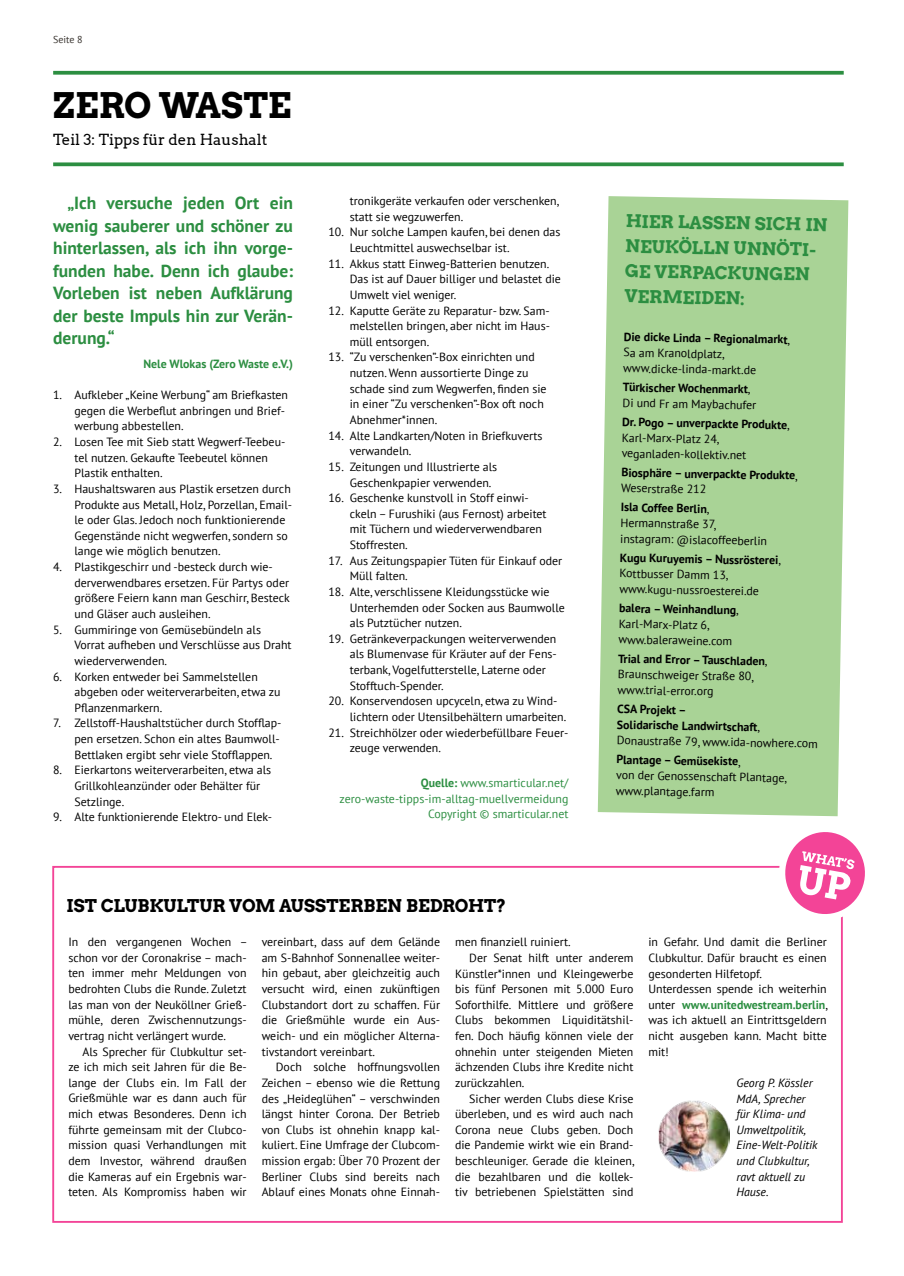
<style>
.page{position:relative;width:904px;height:1276px;background:#fff}
.page>*{position:absolute;margin:0;border:0;box-sizing:border-box;transform-origin:0 0}
.t1{font:35px "Arvo Gruen";color:#000}
.t2{font:700 17.5px/22.5px "PT Sans";color:#2c8e41;text-align:justify}
.t3{font:17.5px/25px "Arvo Gruen";color:#2c8e41}
.t4{font:17.5px "Arvo Gruen";color:#000}
.t5{font:15px "Arvo";color:#000}
.t6{font:11.88px/15.6px "PT Sans";color:#000}
.t7{font:700 11.88px/15.6px "PT Sans";color:#000}
.t8{font:italic 11.88px/15.6px "PT Sans";color:#000}
.t9{font:11.88px/15.6px "PT Sans";color:#2c8e41;text-align:right}
.t10{font:700 11.88px "PT Sans";color:#2c8e41}
.t11{font:10px "PT Sans";color:#39342f}
.s1{font-weight:700}
.s2{font-weight:400}
.s3{font-weight:700;color:#2c8e41}
</style>
<div class="page">
<svg style="left:53px;top:71px;width:790px;height:4px;background:#3f9852"></svg>
<svg style="left:53px;top:162px;width:790px;height:4px;background:#449a56"></svg>
<div style="left:597px;top:196px;width:251px;height:619px;background:#a9d396"></div>
<div style="left:52px;top:866px;width:790px;height:356px;border:2px solid #f34497"></div>
<img style="left:658px;top:1100px;width:71px;height:71px">
<svg style="left:768px;top:814px;width:97px;height:109px"></svg>
<p class="t11" style="left:53px;top:33px;width:31px">Seite 8</p>
<h1 class="t1" style="left:53px;top:81px;width:240px">ZERO WASTE</h1>
<p class="t5" style="left:53px;top:130px;width:216px">Teil 3: Tipps für den Haushalt</p>
<h2 class="t2" style="left:53px;top:191px;width:241px;text-indent:14px">„Ich versuche jeden Ort ein wenig sauberer und schöner zu hinterlassen, als ich ihn vorge&shy;funden habe. Denn ich glaube:<br>Vorleben ist neben Aufklärung der beste Impuls hin zur Verän&shy;derung.“</h2>
<p class="t10" style="left:143px;top:356px;width:151px">Nele Wlokas (Zero Waste e.V.)</p>
<p class="t6" style="left:74px;top:387px;width:215px;text-indent:-21px">1. Aufkleber „Keine Werbung“ am Briefkasten gegen die Werbeflut anbringen und Brief&shy;werbung abbestellen.</p>
<p class="t6" style="left:74px;top:434px;width:212px;text-indent:-21px">2. Losen Tee mit Sieb statt Wegwerf-Teebeu&shy;tel nutzen. Gekaufte Teebeutel können<br>Plastik enthalten.</p>
<p class="t6" style="left:74px;top:480px;width:219px;text-indent:-21px">3. Haushaltswaren aus Plastik ersetzen durch Produkte aus Metall, Holz, Porzellan, Email&shy;le oder Glas. Jedoch noch funktionierende Gegenstände nicht wegwerfen, sondern so lange wie möglich benutzen.</p>
<p class="t6" style="left:74px;top:559px;width:217px;text-indent:-21px">4. Plastikgeschirr und -besteck durch wie&shy;derverwendbares ersetzen. Für Partys oder größere Feiern kann man Geschirr, Besteck und Gläser auch ausleihen.</p>
<p class="t6" style="left:74px;top:621px;width:219px;text-indent:-21px">5. Gummiringe von Gemüsebündeln als<br>Vorrat aufheben und Verschlüsse aus Draht wiederverwenden.</p>
<p class="t6" style="left:74px;top:668px;width:207px;text-indent:-21px">6. Korken entweder bei Sammelstellen abgeben oder weiterverarbeiten, etwa zu<br>Pflanzenmarkern.</p>
<p class="t6" style="left:74px;top:715px;width:209px;text-indent:-21px">7. Zellstoff-Haushaltstücher durch Stofflap&shy;pen ersetzen. Schon ein altes Baumwoll-<br>Bettlaken ergibt sehr viele Stofflappen.</p>
<p class="t6" style="left:74px;top:762px;width:198px;text-indent:-21px">8. Eierkartons weiterverarbeiten, etwa als<br>Grillkohleanzünder oder Behälter für<br>Setzlinge.</p>
<p class="t6" style="left:53px;top:809px;width:220px">9. Alte funktionierende Elektro- und Elek-</p>
<p class="t6" style="left:350px;top:193px;width:211px">tronikgeräte verkaufen oder verschenken, statt sie wegzuwerfen.</p>
<p class="t6" style="left:350px;top:224px;width:212px;text-indent:-21px">10. Nur solche Lampen kaufen, bei denen das<br>Leuchtmittel auswechselbar ist.</p>
<p class="t6" style="left:350px;top:255px;width:213px;text-indent:-21px">11. Akkus statt Einweg-Batterien benutzen.<br>Das ist auf Dauer billiger und belastet die<br>Umwelt viel weniger.</p>
<p class="t6" style="left:350px;top:302px;width:202px;text-align:justify;text-indent:-21px">12. Kaputte Geräte zu Reparatur- bzw. Sam&shy;melstellen bringen, aber nicht im Haus&shy;müll entsorgen.</p>
<p class="t6" style="left:350px;top:349px;width:198px;text-indent:-21px">13. “Zu verschenken”-Box einrichten und nutzen. Wenn aussortierte Dinge zu schade sind zum Wegwerfen, finden sie in einer “Zu verschenken”-Box oft noch Abnehmer*innen.</p>
<p class="t6" style="left:350px;top:427px;width:194px;text-indent:-21px">14. Alte Landkarten/Noten in Briefkuverts verwandeln.</p>
<p class="t6" style="left:350px;top:458px;width:149px;text-indent:-21px">15. Zeitungen und Illustrierte als<br>Geschenkpapier verwenden.</p>
<p class="t6" style="left:350px;top:490px;width:198px;text-indent:-21px">16. Geschenke kunstvoll in Stoff einwi&shy;ckeln – Furushiki (aus Fernost) arbeitet mit Tüchern und wiederverwendbaren Stoffresten.</p>
<p class="t6" style="left:350px;top:552px;width:214px;text-indent:-21px">17. Aus Zeitungspapier Tüten für Einkauf oder<br>Müll falten.</p>
<p class="t6" style="left:350px;top:583px;width:216px;text-indent:-21px">18. Alte, verschlissene Kleidungsstücke wie<br>Unterhemden oder Socken aus Baumwolle als Putztücher nutzen.</p>
<p class="t6" style="left:350px;top:630px;width:208px;text-indent:-21px">19. Getränkeverpackungen weiterverwenden als Blumenvase für Kräuter auf der Fens&shy;terbank, Vogelfutterstelle, Laterne oder Stofftuch-Spender.</p>
<p class="t6" style="left:350px;top:693px;width:218px;text-indent:-21px">20. Konservendosen upcyceln, etwa zu Wind&shy;lichtern oder Utensilbehältern umarbeiten.</p>
<p class="t6" style="left:350px;top:724px;width:220px;text-indent:-21px">21. Streichhölzer oder wiederbefüllbare Feuer&shy;zeuge verwenden.</p>
<p class="t9" style="left:339px;top:775px;width:230px"><span class="s1">Quelle:</span> www.smarticular.net/ zero-waste-tipps-im-alltag-muellvermeidung<br>Copyright © smarticular.net</p>
<h2 class="t4" style="left:66px;top:893px;width:441px">IST CLUBKULTUR VOM AUSSTERBEN BEDROHT?</h2>
<h2 class="t3" style="left:626px;top:208px;width:203px;rotate:1deg">HIER LASSEN SICH IN<br>NEUKÖLLN UNNÖTI-<br>GE VERPACKUNGEN<br>VERMEIDEN:</h2>
<p class="t6" style="left:624px;top:328px;width:168px;rotate:1deg"><span class="s1">Die dicke Linda – Regionalmarkt</span>,<br>Sa am Kranoldplatz, www.dicke-linda-markt.de</p>
<p class="t7" style="left:623px;top:379px;width:135px;rotate:1deg">Türkischer Wochenmarkt<span class="s2">,<br>Di und Fr am Maybachufer</span></p>
<p class="t6" style="left:622px;top:414px;width:169px;rotate:1deg"><span class="s1">Dr. Pogo – unverpackte Produkte</span>,<br>Karl-Marx-Platz 24, veganladen-kollektiv.net</p>
<p class="t7" style="left:621px;top:464px;width:178px;rotate:1deg">Biosphäre – unverpackte Produkte<span class="s2">,<br>Weserstraße 212</span></p>
<p class="t6" style="left:621px;top:499px;width:148px;rotate:1deg"><span class="s1">Isla Coffee Berlin</span>,<br>Hermannstraße 37, instagram: @islacoffeeberlin</p>
<p class="t6" style="left:620px;top:549px;width:162px;rotate:1deg"><span class="s1">Kugu Kuruyemis – Nussrösterei</span>,<br>Kottbusser Damm 13, www.kugu-nussroesterei.de</p>
<p class="t6" style="left:619px;top:600px;width:121px;rotate:1deg"><span class="s1">balera – Weinhandlung</span>,<br>Karl-Marx-Platz 6, www.baleraweine.com</p>
<p class="t6" style="left:618px;top:650px;width:151px;rotate:1deg"><span class="s1">Trial and Error – Tauschladen</span>,<br>Braunschweiger Straße 80, www.trial-error.org</p>
<p class="t7" style="left:617px;top:701px;width:203px;rotate:1deg">CSA Projekt –<br>Solidarische Landwirtschaft<span class="s2">,<br>Donaustraße 79, www.ida-nowhere.com</span></p>
<p class="t6" style="left:616px;top:751px;width:172px;rotate:1deg"><span class="s1">Plantage – Gemüsekiste</span>,<br>von der Genossenschaft Plantage, www.plantage.farm</p>
<p class="t6" style="left:68px;top:934px;width:181px;text-align:justify">In den vergangenen Wochen – schon vor der Coronakrise – mach&shy;ten immer mehr Meldungen von bedrohten Clubs die Runde. Zuletzt las man von der Neuköllner Grieß&shy;mühle, deren Zwischennutzungs&shy;vertrag nicht verlängert wurde.</p>
<p class="t6" style="left:68px;top:1043px;width:180px;text-align:justify;text-indent:14px">Als Sprecher für Clubkultur set&shy;ze ich mich seit Jahren für die Be&shy;lange der Clubs ein. Im Fall der Grießmühle war es dann auch für mich etwas Besonderes. Denn ich führte gemeinsam mit der Clubco&shy;mission quasi Verhandlungen mit dem Investor, während draußen die Kameras auf ein Ergebnis war&shy;teten. Als Kompromiss haben wir</p>
<p class="t6" style="left:262px;top:934px;width:180px;text-align:justify">vereinbart, dass auf dem Gelände am S-Bahnhof Sonnenallee weiter&shy;hin gebaut, aber gleichzeitig auch versucht wird, einen zukünftigen Clubstandort dort zu schaffen. Für die Grießmühle wurde ein Aus&shy;weich- und ein möglicher Alterna&shy;tivstandort vereinbart.</p>
<p class="t6" style="left:262px;top:1059px;width:180px;text-align:justify;text-indent:14px">Doch solche hoffnungsvollen Zeichen – ebenso wie die Rettung des „Heideglühen“ – verschwinden längst hinter Corona. Der Betrieb von Clubs ist ohnehin knapp kal&shy;kuliert. Eine Umfrage der Clubcom&shy;mission ergab: Über 70 Prozent der Berliner Clubs sind bereits nach Ablauf eines Monats ohne Einnah-</p>
<p class="t6" style="left:455px;top:934px;width:117px">men finanziell ruiniert.</p>
<p class="t6" style="left:469px;top:949px;width:166px">Der Senat hilft unter anderem</p>
<p class="t6" style="left:455px;top:965px;width:180px">Künstler*innen und Kleingewerbe</p>
<p class="t6" style="left:455px;top:981px;width:180px">bis fünf Personen mit 5.000 Euro</p>
<p class="t6" style="left:455px;top:996px;width:180px">Soforthilfe. Mittlere und größere</p>
<p class="t6" style="left:455px;top:1012px;width:180px">Clubs bekommen Liquiditätshil-</p>
<p class="t6" style="left:455px;top:1027px;width:180px">fen. Doch häufig können viele der</p>
<p class="t6" style="left:455px;top:1043px;width:180px">ohnehin unter steigenden Mieten</p>
<p class="t6" style="left:455px;top:1059px;width:180px">ächzenden Clubs ihre Kredite nicht</p>
<p class="t6" style="left:455px;top:1074px;width:71px">zurückzahlen.</p>
<p class="t6" style="left:469px;top:1090px;width:166px">Sicher werden Clubs diese Krise</p>
<p class="t6" style="left:455px;top:1106px;width:180px">überleben, und es wird auch nach</p>
<p class="t6" style="left:455px;top:1121px;width:180px">Corona neue Clubs geben. Doch</p>
<p class="t6" style="left:455px;top:1137px;width:180px">die Pandemie wirkt wie ein Brand-</p>
<p class="t6" style="left:455px;top:1152px;width:181px">beschleuniger. Gerade die kleinen,</p>
<p class="t6" style="left:455px;top:1168px;width:180px">die bezahlbaren und die kollek-</p>
<p class="t6" style="left:455px;top:1184px;width:180px">tiv betriebenen Spielstätten sind</p>
<p class="t6" style="left:648px;top:934px;width:181px">in Gefahr. Und damit die Berliner<br>Clubkultur. Dafür braucht es einen gesonderten Hilfetopf.<br>Unterdessen spende ich weiterhin unter <span class="s3">www.unitedwestream.berlin</span>, was ich aktuell an Eintrittsgeldern nicht ausgeben kann. Macht bitte mit!</p>
<p class="t8" style="left:736px;top:1074px;width:83px">Georg P. Kössler<br>MdA, Sprecher für Klima- und<br>Umweltpolitik,<br>Eine-Welt-Politik und Clubkultur, ravt aktuell zu<br>Hause.</p>
</div>
